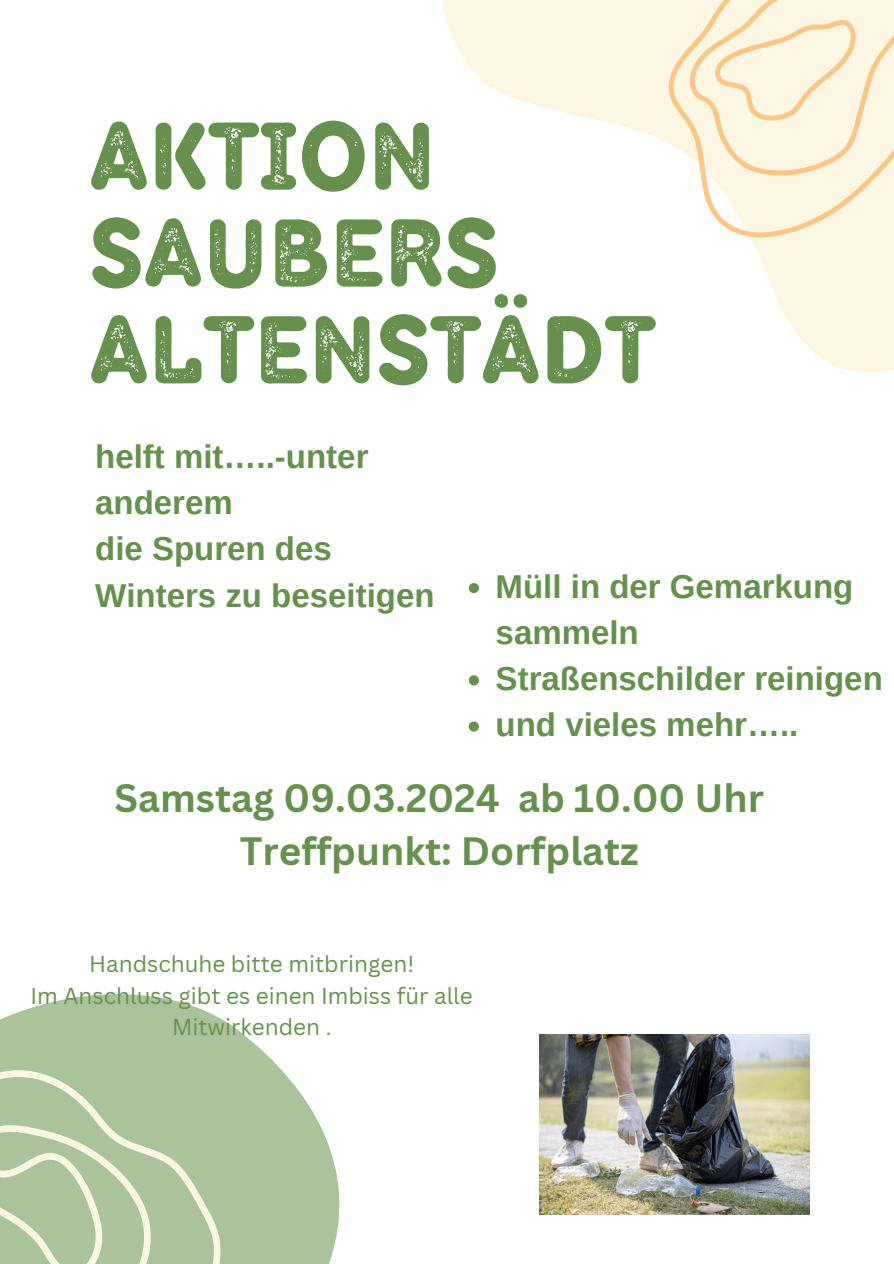
<style>
.page{position:relative;width:894px;height:1264px;background:#fff}
.page>*{position:absolute;margin:0;border:0;box-sizing:border-box;transform-origin:0 0}
.t1{font:97.5px/96.8px "TT Milks Casual 700 One";color:#66914c}
.t2{font:700 38.55px/52.9px "Canva Sans";color:#66914c;text-align:center}
.t3{font:700 33px/46.2px "Arimo";color:#66914c}
.t4{font:22.5px/31.5px "Canva Sans";color:#66914c;text-align:center}
</style>
<div class="page">
<svg style="left:28px;top:994px;width:312px;height:269px;fill:#aac39b"></svg>
<svg style="left:442px;top:0;width:451px;height:373px"></svg>
<svg style="left:666px;top:0;width:227px;height:237px;background:#fcf2da"></svg>
<svg style="left:0;top:1009px;width:265px;height:254px;background:#b2c8a2"></svg>
<img style="left:539px;top:1034px;width:270px;height:180px">
<svg style="left:468px;top:583px;width:11px;height:10px"></svg>
<svg style="left:468px;top:675px;width:11px;height:10px"></svg>
<svg style="left:468px;top:721px;width:11px;height:10px"></svg>
<p class="t1" style="left:89px;top:112px;width:567px">AKTION<br>SAUBERS<br>ALTENSTÄDT</p>
<h1 class="t3" style="left:95px;top:433px;width:341px">helft mit…..-unter anderem<br>die Spuren des<br>Winters zu beseitigen</h1>
<p class="t3" style="left:495px;top:563px;width:359px">Müll in der Gemarkung sammeln</p>
<p class="t3" style="left:495px;top:655px;width:388px">Straßenschilder reinigen</p>
<p class="t3" style="left:495px;top:701px;width:304px">und vieles mehr…..</p>
<h2 class="t2" style="left:115px;top:770px;width:650px">Samstag 09.03.2024 ab 10.00 Uhr<br>Treffpunkt: Dorfplatz</h2>
<p class="t4" style="left:89px;top:947px;width:326px">Handschuhe bitte mitbringen!</p>
<p class="t4" style="left:31px;top:979px;width:443px">Im Anschluss gibt es einen Imbiss für alle<br>Mitwirkenden .</p>
</div>
